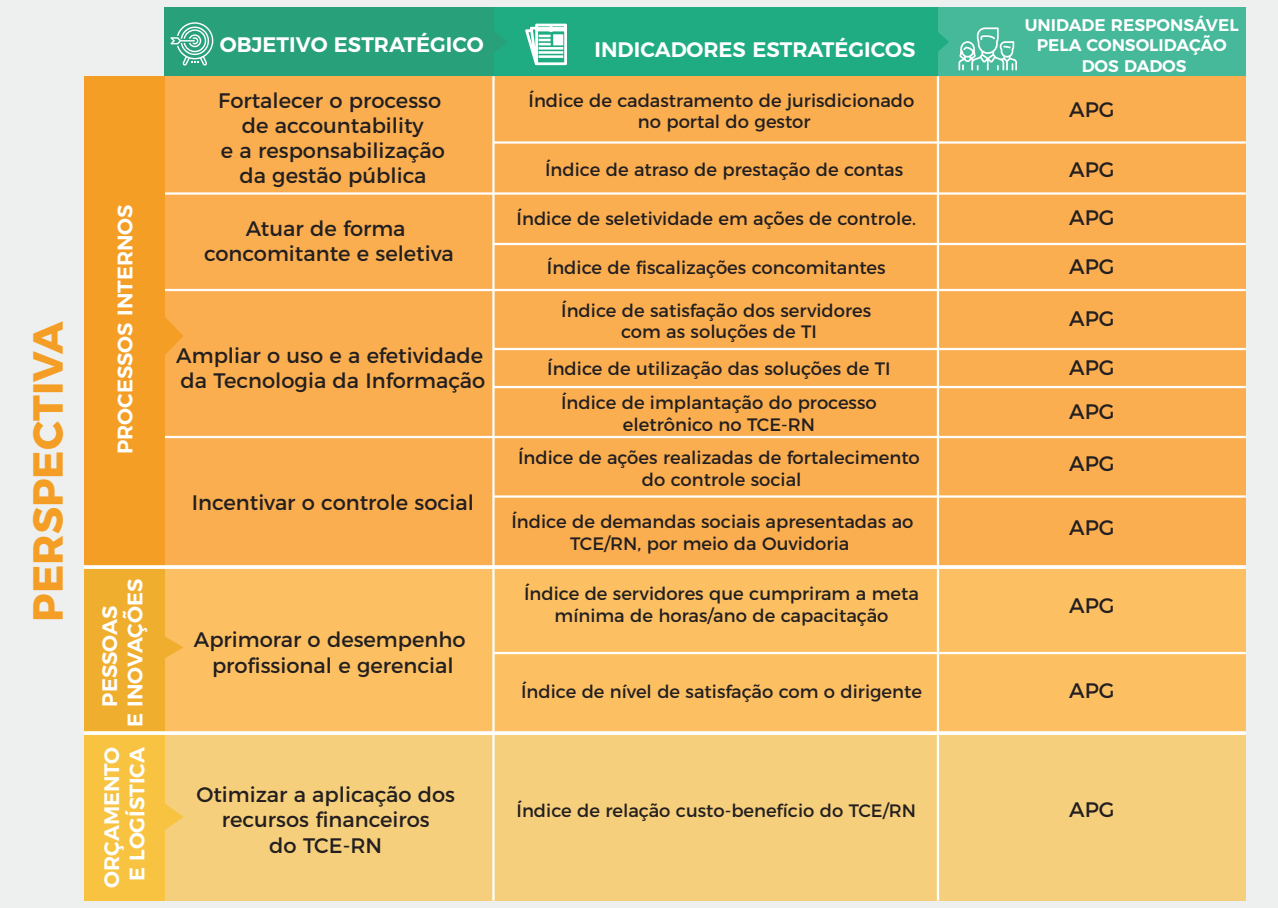
<style>
.page{position:relative;width:1278px;height:908px;background:#eef0ef}
.page>*{position:absolute;margin:0;border:0;box-sizing:border-box;transform-origin:0 0}
.t1{font:700 42px "Montserrat";color:#f49e25}
.t2{font:21px/25.2px "Montserrat";color:#231f20;text-align:center}
.t3{font:600 21px/25.2px "Montserrat";color:#fff;text-align:center}
.t4{font:18px/21.6px "Montserrat";color:#231f20;text-align:center}
.t5{font:600 16.8px/20.2px "Montserrat";color:#fff;text-align:center}
</style>
<div class="page">
<div style="left:163px;top:733px;width:1083px;height:167px;background:#f5cf7c"></div>
<div style="left:164px;top:567px;width:1082px;height:166px;background:#fcc063"></div>
<div style="left:163px;top:76px;width:1083px;height:491px;background:#faae50"></div>
<hr style="left:492px;top:76px;width:3px;height:824px;background:#fff">
<hr style="left:937px;top:76px;width:2px;height:824px;background:#fff">
<hr style="left:493px;top:652px;width:753px;height:2px;background:#fff">
<hr style="left:163px;top:192px;width:1083px;height:3px;background:#fff">
<hr style="left:163px;top:289px;width:1083px;height:2px;background:#fff">
<hr style="left:163px;top:436px;width:1083px;height:2px;background:#fff">
<div style="left:938px;top:7px;width:308px;height:69px;background:#46b99a"></div>
<div style="left:84px;top:76px;width:80px;height:491px;background:#f49e25"></div>
<svg style="left:164px;top:309px;width:19px;height:54px"></svg>
<div style="left:492px;top:7px;width:446px;height:69px;background:#1fac82"></div>
<svg style="left:938px;top:32px;width:11px;height:19px"></svg>
<div style="left:84px;top:733px;width:80px;height:167px;background:#f7c340"></div>
<svg style="left:164px;top:798px;width:19px;height:37px"></svg>
<div style="left:84px;top:567px;width:80px;height:166px;background:#f0ae2f"></div>
<svg style="left:164px;top:632px;width:19px;height:31px"></svg>
<hr style="left:493px;top:495px;width:753px;height:3px;background:#fff">
<hr style="left:493px;top:243px;width:753px;height:2px;background:#fff">
<hr style="left:493px;top:348px;width:753px;height:2px;background:#fff">
<hr style="left:493px;top:386px;width:753px;height:2px;background:#fff">
<hr style="left:493px;top:141px;width:753px;height:3px;background:#fff">
<div style="left:164px;top:7px;width:329px;height:69px;background:#28a17a"></div>
<svg style="left:493px;top:27px;width:14px;height:29px"></svg>
<svg style="left:525px;top:23px;width:42px;height:43px"></svg>
<svg style="left:958px;top:27px;width:59px;height:43px"></svg>
<svg style="left:170px;top:22px;width:43px;height:44px"></svg>
<svg style="left:84px;top:731px;width:1162px;height:4px;background:#fefbf5"></svg>
<svg style="left:84px;top:565px;width:1162px;height:4px;background:#fefaf4"></svg>
<h1 class="t1" style="left:14px;top:622px;width:302px;rotate:-90deg">PERSPECTIVA</h1>
<p class="t3" style="left:111px;top:454px;width:251px;rotate:-90deg">PROCESSOS INTERNOS</p>
<p class="t3" style="left:96px;top:727px;width:150px;rotate:-90deg">PESSOAS<br>E INOVAÇÕES</p>
<p class="t3" style="left:98px;top:888px;width:143px;rotate:-90deg">ORÇAMENTO<br>E LOGÍSTICA</p>
<p class="t3" style="left:220px;top:30px;width:265px">OBJETIVO ESTRATÉGICO</p>
<p class="t3" style="left:594px;top:35px;width:322px">INDICADORES ESTRATÉGICOS</p>
<p class="t2" style="left:218px;top:86px;width:228px">Fortalecer o processo de accountability<br>e a responsabilização da gestão pública</p>
<p class="t2" style="left:204px;top:214px;width:251px">Atuar de forma concomitante e seletiva</p>
<p class="t2" style="left:176px;top:341px;width:310px;text-align:left">Ampliar o uso e a efetividade da Tecnologia da Informação</p>
<p class="t2" style="left:192px;top:488px;width:284px">Incentivar o controle social</p>
<p class="t2" style="left:194px;top:626px;width:273px">Aprimorar o desempenho profissional e gerencial</p>
<p class="t4" style="left:529px;top:88px;width:387px">Índice de cadastramento de jurisdicionado no portal do gestor</p>
<p class="t4" style="left:545px;top:157px;width:360px">Índice de atraso de prestação de contas</p>
<p class="t4" style="left:517px;top:206px;width:401px">Índice de seletividade em ações de controle.</p>
<p class="t4" style="left:547px;top:255px;width:340px">Índice de fiscalizações concomitantes</p>
<p class="t4" style="left:561px;top:298px;width:312px">Índice de satisfação dos servidores com as soluções de TI</p>
<p class="t4" style="left:547px;top:349px;width:345px;line-height:34.5px">Índice de utilização das soluções de TI<br>Índice de implantação do processo</p>
<p class="t4" style="left:518px;top:406px;width:403px;line-height:33.3px">eletrônico no TCE-RN<br>Índice de ações realizadas de fortalecimento</p>
<p class="t4" style="left:642px;top:467px;width:161px">do controle social</p>
<p class="t4" style="left:511px;top:509px;width:403px">Índice de demandas sociais apresentadas ao<br>TCE/RN, por meio da Ouvidoria</p>
<p class="t4" style="left:524px;top:581px;width:396px">Índice de servidores que cumpriram a meta mínima de horas/ano de capacitação</p>
<p class="t4" style="left:521px;top:679px;width:402px">Índice de nível de satisfação com o dirigente</p>
<p class="t2" style="left:196px;top:780px;width:260px">Otimizar a aplicação dos recursos financeiros<br>do TCE-RN</p>
<p class="t4" style="left:517px;top:798px;width:401px">Índice de relação custo-benefício do TCE/RN</p>
<p class="t5" style="left:1025px;top:14px;width:215px">UNIDADE RESPONSÁVEL<br>PELA CONSOLIDAÇÃO<br>DOS DADOS</p>
<p class="t2" style="left:1069px;top:95px;width:47px">APG</p>
<p class="t2" style="left:1069px;top:155px;width:47px">APG</p>
<p class="t2" style="left:1069px;top:203px;width:47px">APG</p>
<p class="t2" style="left:1069px;top:252px;width:47px">APG</p>
<p class="t2" style="left:1069px;top:304px;width:47px">APG</p>
<p class="t2" style="left:1069px;top:343px;width:47px;line-height:44px;text-align:left">APG<br>APG</p>
<p class="t2" style="left:1069px;top:449px;width:47px">APG</p>
<p class="t2" style="left:1069px;top:513px;width:47px">APG</p>
<p class="t2" style="left:1069px;top:591px;width:47px">APG</p>
<p class="t2" style="left:1069px;top:676px;width:47px">APG</p>
<p class="t2" style="left:1069px;top:795px;width:47px">APG</p>
</div>
